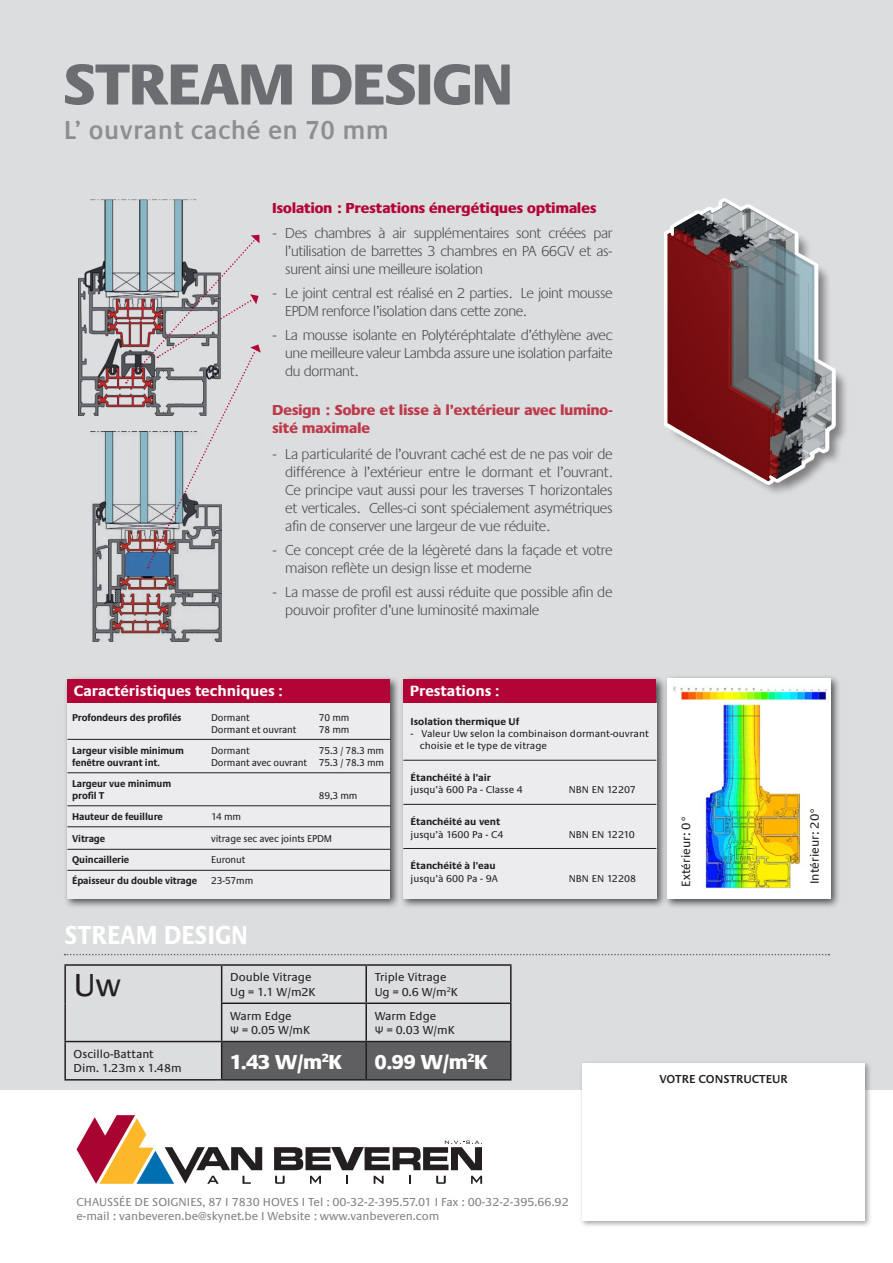
<style>
.page{position:relative;width:893px;height:1263px;background:#fff}
.page>*{position:absolute;margin:0;border:0;box-sizing:border-box;transform-origin:0 0}
.t1{font:800 60px "Praxis";letter-spacing:.005em;color:#6c6d70}
.t2{font:33px "Praxis";color:#231f20}
.t3{font:600 27px "Praxis";letter-spacing:.02em;color:#8c8e91;scale:.95 1}
.t4{font:700 27px "Praxis";color:#fff;scale:.9 1}
.t5{font:800 21px "Praxis";color:#fff}
.t6{font:700 15.45px "Praxis";color:#fff}
.t7{font:300 15px/18px "Praxis";letter-spacing:-.02em;color:#4b4c4d;text-align:justify}
.t8{font:800 15px/18px "Praxis";letter-spacing:.01em;color:#bc3a4b}
.t9{font:800 15px "Praxis";letter-spacing:.01em;color:#b30437}
.t10{font:12.6px "Praxis";color:#231f20}
.t11{font:12px/13.5px "Praxis";color:#808285}
.t12{font:12px/14.4px "Praxis";color:#231f20}
.t13{font:600 12px "Praxis";color:#231f20}
.t14{font:700 10.2px/12px "Praxis";letter-spacing:-.01em;color:#231f20;scale:.95 1}
.t15{font:10.2px/12.3px "Praxis";letter-spacing:-.01em;color:#231f20}
.t16{font:10.2px "Praxis";letter-spacing:-.01em;color:#231f20;scale:.95 1}
.t17{font:700 10.2px "Praxis";letter-spacing:-.01em;color:#231f20}
.s1{font-family:"Calibri"}
</style>
<div class="page">
<div style="left:0;top:0;width:893px;height:1089px;background:#dcdddf"></div>
<svg style="left:274px;top:1140px;width:208px;height:30px"></svg>
<svg style="left:77px;top:1115px;width:185px;height:69px"></svg>
<svg style="left:275px;top:1176px;width:10px;height:8px"></svg>
<svg style="left:310px;top:1176px;width:11px;height:8px"></svg>
<svg style="left:346px;top:1176px;width:2px;height:8px"></svg>
<svg style="left:374px;top:1176px;width:10px;height:8px"></svg>
<svg style="left:409px;top:1176px;width:2px;height:8px"></svg>
<svg style="left:436px;top:1176px;width:10px;height:8px"></svg>
<svg style="left:471px;top:1176px;width:11px;height:8px"></svg>
<div style="left:579px;top:1060px;width:293px;height:168px;background:#231f20;opacity:.4"></div>
<div style="left:583px;top:1063px;width:282px;height:157px;background:#fff"></div>
<div style="left:63px;top:675px;width:338px;height:234px;background:#231f20;opacity:.75"></div>
<div style="left:68px;top:679px;width:322px;height:24px;background:#b30437"></div>
<div style="left:67px;top:703px;width:323px;height:196px;background:#ececee"></div>
<div style="left:399px;top:675px;width:267px;height:234px;background:#231f20;opacity:.75"></div>
<div style="left:403px;top:679px;width:253px;height:24px;background:#b30437"></div>
<div style="left:403px;top:703px;width:253px;height:196px;background:#ececee"></div>
<hr style="left:67px;top:739px;width:323px;height:1px;background:#231f20">
<hr style="left:67px;top:772px;width:323px;height:1px;background:#231f20">
<hr style="left:67px;top:805px;width:323px;height:1px;background:#231f20">
<hr style="left:67px;top:826px;width:323px;height:1px;background:#231f20">
<hr style="left:67px;top:849px;width:323px;height:1px;background:#231f20">
<hr style="left:67px;top:870px;width:323px;height:1px;background:#231f20">
<hr style="left:403px;top:760px;width:253px;height:1px;background:#231f20">
<hr style="left:403px;top:804px;width:253px;height:1px;background:#231f20">
<hr style="left:403px;top:848px;width:253px;height:1px;background:#231f20">
<svg style="left:65px;top:954px;width:764px;height:1px"></svg>
<div style="left:663px;top:674px;width:178px;height:235px;background:#231f20;opacity:.75"></div>
<div style="left:668px;top:678px;width:163px;height:220px;background:#fff"></div>
<img style="left:673px;top:686px;width:154px;height:203px">
<div style="left:668px;top:203px;width:181px;height:294px;background:#231f20;opacity:.5"></div>
<svg style="left:664px;top:198px;width:171px;height:287px"></svg>
<img style="left:667px;top:201px;width:165px;height:280px">
<img style="left:78px;top:200px;width:118px;height:216px">
<img style="left:91px;top:432px;width:130px;height:209px">
<svg style="left:126px;top:235px;width:135px;height:333px"></svg>
<div style="left:222px;top:1042px;width:288px;height:37px;background:#5f5f62"></div>
<hr style="left:64px;top:964px;width:158px;height:2px;background:#231f20">
<hr style="left:64px;top:966px;width:2px;height:37px;background:#231f20">
<hr style="left:222px;top:964px;width:144px;height:2px;background:#231f20">
<hr style="left:221px;top:966px;width:1px;height:36px;background:#231f20">
<hr style="left:366px;top:964px;width:146px;height:2px;background:#231f20">
<hr style="left:365px;top:966px;width:2px;height:36px;background:#231f20">
<hr style="left:510px;top:966px;width:2px;height:36px;background:#231f20">
<hr style="left:64px;top:1003px;width:2px;height:38px;background:#231f20">
<hr style="left:221px;top:1002px;width:145px;height:2px;background:#231f20">
<hr style="left:221px;top:1004px;width:1px;height:37px;background:#231f20">
<hr style="left:366px;top:1002px;width:146px;height:2px;background:#231f20">
<hr style="left:365px;top:1004px;width:2px;height:37px;background:#231f20">
<hr style="left:510px;top:1004px;width:2px;height:37px;background:#231f20">
<hr style="left:64px;top:1041px;width:158px;height:1px;background:#231f20">
<hr style="left:64px;top:1042px;width:2px;height:37px;background:#231f20">
<hr style="left:222px;top:1041px;width:144px;height:1px;background:#231f20">
<hr style="left:221px;top:1042px;width:1px;height:37px;background:#231f20">
<hr style="left:366px;top:1041px;width:146px;height:1px;background:#231f20">
<hr style="left:365px;top:1042px;width:2px;height:37px;background:#231f20">
<hr style="left:510px;top:1042px;width:2px;height:37px;background:#231f20">
<hr style="left:64px;top:1079px;width:158px;height:1px;background:#231f20">
<hr style="left:222px;top:1079px;width:144px;height:1px;background:#231f20">
<hr style="left:366px;top:1079px;width:146px;height:1px;background:#231f20">
<h1 class="t1" style="left:64px;top:51px;width:450px">STREAM DESIGN</h1>
<h3 class="t3" style="left:64px;top:115px;width:344px">L’ ouvrant caché en 70 mm</h3>
<p class="t9" style="left:272px;top:199px;width:325px">Isolation : Prestations énergétiques optimales</p>
<p class="t7" style="left:285px;top:224px;width:329px;text-indent:-13px">- Des chambres à air supplémentaires sont créées par l’utilisation de barrettes 3 chambres en PA 66GV et as&shy;surent ainsi une meilleure isolation</p>
<p class="t7" style="left:285px;top:284px;width:329px;text-indent:-13px">- Le joint central est réalisé en 2 parties. Le joint mousse<br>EPDM renforce l’isolation dans cette zone.</p>
<p class="t7" style="left:285px;top:326px;width:329px;text-indent:-13px">- La mousse isolante en Polytéréphtalate d’éthylène avec une meilleure valeur Lambda assure une isolation parfaite du dormant.</p>
<p class="t8" style="left:272px;top:401px;width:342px">Design : Sobre et lisse à l’extérieur avec lumino&shy;sité maximale</p>
<p class="t7" style="left:285px;top:445px;width:329px;text-indent:-13px">- La particularité de l’ouvrant caché est de ne pas voir de différence à l’extérieur entre le dormant et l’ouvrant.<br>Ce principe vaut aussi pour les traverses T horizontales et verticales. Celles-ci sont spécialement asymétriques afin de conserver une largeur de vue réduite.</p>
<p class="t7" style="left:285px;top:541px;width:329px;text-indent:-13px">- Ce concept crée de la légèreté dans la façade et votre maison reflète un design lisse et moderne</p>
<p class="t7" style="left:285px;top:583px;width:329px;text-indent:-13px">- La masse de profil est aussi réduite que possible afin de pouvoir profiter d’une luminosité maximale</p>
<p class="t6" style="left:74px;top:682px;width:210px">Caractéristiques techniques :</p>
<p class="t14" style="left:72px;top:711px;width:117px">Profondeurs des profilés</p>
<p class="t16" style="left:211px;top:712px;width:42px">Dormant</p>
<p class="t16" style="left:319px;top:712px;width:34px">70 mm</p>
<p class="t16" style="left:211px;top:724px;width:91px">Dormant et ouvrant</p>
<p class="t16" style="left:319px;top:724px;width:34px">78 mm</p>
<p class="t14" style="left:72px;top:744px;width:119px">Largeur visible minimum</p>
<p class="t16" style="left:211px;top:745px;width:42px">Dormant</p>
<p class="t16" style="left:319px;top:745px;width:70px">75.3 / 78.3 mm</p>
<p class="t14" style="left:72px;top:756px;width:94px">fenêtre ouvrant int.</p>
<p class="t16" style="left:211px;top:757px;width:184px">Dormant avec ouvrant 75.3 / 78.3 mm</p>
<p class="t14" style="left:72px;top:777px;width:106px">Largeur vue minimum profil T</p>
<p class="t16" style="left:319px;top:790px;width:42px">89,3 mm</p>
<p class="t14" style="left:72px;top:810px;width:97px">Hauteur de feuillure</p>
<p class="t16" style="left:211px;top:811px;width:33px">14 mm</p>
<p class="t14" style="left:72px;top:833px;width:36px">Vitrage</p>
<p class="t16" style="left:211px;top:833px;width:129px">vitrage sec avec joints EPDM</p>
<p class="t14" style="left:72px;top:854px;width:62px">Quincaillerie</p>
<p class="t16" style="left:211px;top:854px;width:38px">Euronut</p>
<p class="t14" style="left:72px;top:875px;width:133px">Épaisseur du double vitrage</p>
<p class="t16" style="left:211px;top:875px;width:46px">23-57mm</p>
<p class="t6" style="left:410px;top:682px;width:91px">Prestations :</p>
<p class="t17" style="left:411px;top:716px;width:110px">Isolation thermique Uf</p>
<p class="t15" style="left:420px;top:728px;width:230px;text-indent:-9px">- Valeur Uw selon la combinaison dormant-ouvrant choisie et le type de vitrage</p>
<p class="t17" style="left:411px;top:772px;width:82px">Étanchéité à l’air</p>
<p class="t15" style="left:411px;top:784px;width:114px">jusqu’à 600 Pa - Classe 4</p>
<p class="t15" style="left:569px;top:784px;width:69px">NBN EN 12207</p>
<p class="t17" style="left:411px;top:816px;width:91px">Étanchéité au vent</p>
<p class="t15" style="left:411px;top:828px;width:94px">jusqu’à 1600 Pa - C4</p>
<p class="t15" style="left:569px;top:828px;width:68px">NBN EN 12210</p>
<p class="t17" style="left:411px;top:860px;width:87px">Étanchéité à l’eau</p>
<p class="t15" style="left:411px;top:872px;width:89px">jusqu’à 600 Pa - 9A</p>
<p class="t15" style="left:569px;top:872px;width:69px">NBN EN 12208</p>
<p class="t10" style="left:679px;top:887px;width:72px;rotate:-90deg">Extérieur: 0°</p>
<p class="t10" style="left:808px;top:884px;width:78px;rotate:-90deg">Intérieur: 20°</p>
<h3 class="t4" style="left:65px;top:920px;width:205px">STREAM DESIGN</h3>
<h2 class="t2" style="left:74px;top:967px;width:49px">Uw</h2>
<p class="t12" style="left:230px;top:970px;width:87px">Double Vitrage<br>Ug = 1.1 W/m2K</p>
<p class="t12" style="left:375px;top:970px;width:85px">Triple Vitrage<br>Ug = 0.6 W/m<sup>2</sup>K</p>
<p class="t12" style="left:230px;top:1009px;width:82px">Warm Edge<br><span class="s1">Ψ</span> = 0.05 W/mK</p>
<p class="t12" style="left:375px;top:1009px;width:82px">Warm Edge<br><span class="s1">Ψ</span> = 0.03 W/mK</p>
<p class="t12" style="left:74px;top:1047px;width:109px">Oscillo-Battant<br>Dim. 1.23m x 1.48m</p>
<h3 class="t5" style="left:230px;top:1050px;width:113px">1.43 W/m<sup>2</sup>K</h3>
<h3 class="t5" style="left:375px;top:1050px;width:114px">0.99 W/m<sup>2</sup>K</h3>
<p class="t13" style="left:659px;top:1073px;width:130px">VOTRE CONSTRUCTEUR</p>
<p class="t11" style="left:77px;top:1195px;width:494px">CHAUSSÉE DE SOIGNIES, 87 I 7830 HOVES I Tel : 00-32-2-395.57.01 I Fax : 00-32-2-395.66.92 e-mail : vanbeveren.be@skynet.be I Website : www.vanbeveren.com</p>
</div>
